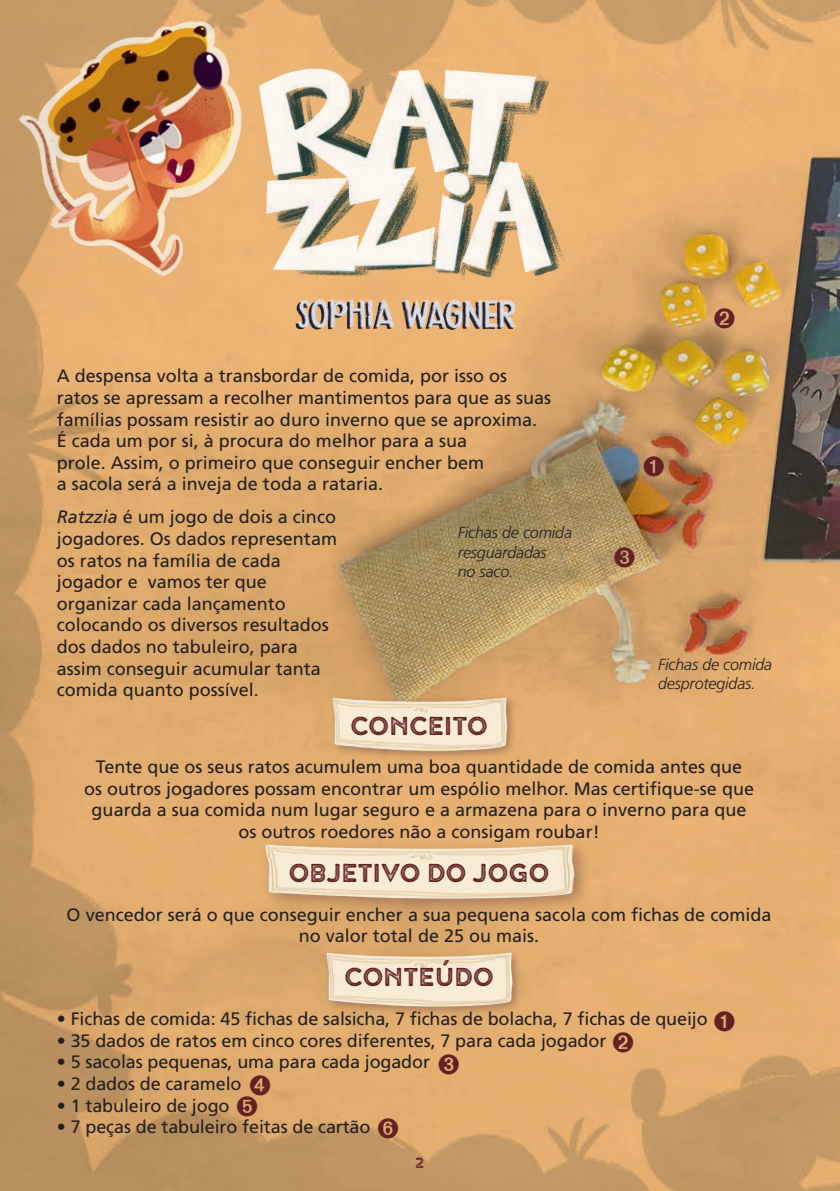
<style>
.page{position:relative;width:840px;height:1191px;background:#fff}
.page>*{position:absolute;margin:0;border:0;box-sizing:border-box;transform-origin:0 0}
.t1{font:32px "Noyh A Cafe Press 2";color:#622224}
.t2{font:18px/21.6px "Frutiger LT Std";color:#231f20}
.t3{font:18px "Noyh A Cafe Press 2";color:#622224}
.t4{font:italic 300 16px/19.2px "Frutiger LT Std";letter-spacing:-.01em;color:#231f20}
.s1{font-style:italic}
</style>
<div class="page">
<img style="left:0;top:0;width:839px;height:1191px">
<div style="left:322px;top:948px;width:200px;height:69px;background:#dca96c"></div>
<img style="left:314px;top:945px;width:211px;height:66px">
<div style="left:258px;top:836px;width:334px;height:80px;background:#926653;opacity:.75"></div>
<img style="left:244px;top:837px;width:351px;height:66px">
<div style="left:328px;top:692px;width:189px;height:70px;background:#926653;opacity:.75"></div>
<img style="left:320px;top:690px;width:199px;height:65px">
<img style="left:176px;top:0;width:460px;height:383px">
<img style="left:0;top:0;width:253px;height:283px">
<svg style="left:714px;top:1011px;width:20px;height:20px"></svg>
<svg style="left:613px;top:1032px;width:20px;height:20px"></svg>
<svg style="left:714px;top:308px;width:20px;height:20px"></svg>
<svg style="left:438px;top:1053px;width:21px;height:21px"></svg>
<svg style="left:614px;top:547px;width:20px;height:20px"></svg>
<svg style="left:237px;top:1075px;width:33px;height:41px"></svg>
<svg style="left:378px;top:1117px;width:20px;height:20px"></svg>
<svg style="left:643px;top:456px;width:20px;height:20px"></svg>
<p class="t2" style="left:57px;top:365px;width:496px">A despensa volta a transbordar de comida, por isso os ratos se apressam a recolher mantimentos para que as suas famílias possam resistir ao duro inverno que se aproxima.<br>É cada um por si, à procura do melhor para a sua<br>prole. Assim, o primeiro que conseguir encher bem<br>a sacola será a inveja de toda a rataria.</p>
<p class="t2" style="left:57px;top:506px;width:282px"><span class="s1">Ratzzia</span> é um jogo de dois a cinco jogadores. Os dados representam os ratos na família de cada jogador e vamos ter que organizar cada lançamento colocando os diversos resultados dos dados no tabuleiro, para assim conseguir acumular tanta comida quanto possível.</p>
<h1 class="t1" style="left:350px;top:706px;width:139px">CONCEITO</h1>
<p class="t2" style="left:84px;top:756px;width:671px;text-align:center">Tente que os seus ratos acumulem uma boa quantidade de comida antes que<br>os outros jogadores possam encontrar um espólio melhor. Mas certifique-se que guarda a sua comida num lugar seguro e a armazena para o inverno para que os outros roedores não a consigam roubar!</p>
<h1 class="t1" style="left:288px;top:854px;width:263px">OBJETIVO DO JOGO</h1>
<p class="t2" style="left:67px;top:903px;width:706px;text-align:center">O vencedor será o que conseguir encher a sua pequena sacola com fichas de comida no valor total de 25 ou mais.</p>
<h1 class="t1" style="left:344px;top:958px;width:151px">CONTEÚDO</h1>
<p class="t2" style="left:57px;top:1008px;width:652px">• Fichas de comida: 45 fichas de salsicha, 7 fichas de bolacha, 7 fichas de queijo</p>
<p class="t2" style="left:57px;top:1029px;width:551px">• 35 dados de ratos em cinco cores diferentes, 7 para cada jogador</p>
<p class="t2" style="left:57px;top:1051px;width:375px">• 5 sacolas pequenas, uma para cada jogador</p>
<p class="t2" style="left:57px;top:1073px;width:186px">• 2 dados de caramelo</p>
<p class="t2" style="left:57px;top:1094px;width:174px">• 1 tabuleiro de jogo</p>
<p class="t2" style="left:57px;top:1116px;width:315px">• 7 peças de tabuleiro feitas de cartão</p>
<p class="t4" style="left:457px;top:523px;width:116px">Fichas de comida resguardadas<br>no saco.</p>
<p class="t4" style="left:658px;top:655px;width:116px">Fichas de comida desprotegidas.</p>
<p class="t3" style="left:415px;top:1151px;width:11px">2</p>
</div>
